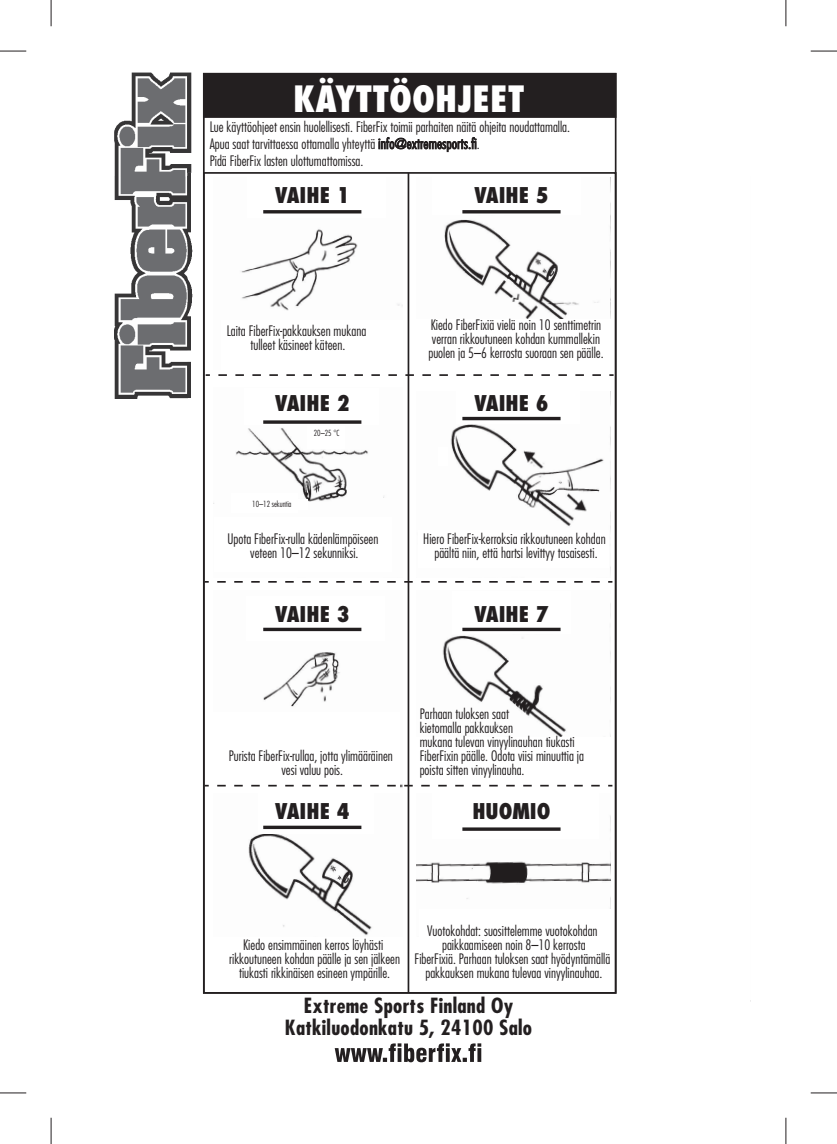
<style>
.page{position:relative;width:837px;height:1144px;background:#fff}
.page>*{position:absolute;margin:0;border:0;box-sizing:border-box;transform-origin:0 0}
.t1{font:800 condensed 35.35px "Futura Std";color:#fff}
.t2{font:800 condensed 21.18px "Futura Std";color:#231f20}
.t3{font:700 condensed 20.3px/22.1px "Futura Std";letter-spacing:.015em;color:#231f20;text-align:center;scale:1.04 1}
.t4{font:300 condensed 14.17px/14.2px "Futura Std";color:#231f20;text-align:center}
.t5{font:300 condensed 8.22px "Futura Std";color:#231f20}
</style>
<div class="page">
<img style="left:213px;top:177px;width:398px;height:759px">
<div style="left:419px;top:909px;width:216px;height:50px;background:#fff"></div>
<div style="left:413px;top:737px;width:217px;height:56px;background:#fff"></div>
<div style="left:193px;top:712px;width:207px;height:81px;background:#fff"></div>
<div style="left:231px;top:492px;width:67px;height:20px;background:#fff"></div>
<div style="left:291px;top:500px;width:16px;height:10px;background:#fff"></div>
<div style="left:418px;top:530px;width:190px;height:38px;background:#fff"></div>
<div style="left:438px;top:447px;width:10px;height:19px;background:#fff"></div>
<div style="left:214px;top:517px;width:177px;height:55px;background:#fff"></div>
<div style="left:307px;top:427px;width:38px;height:22px;background:#fff"></div>
<div style="left:452px;top:591px;width:118px;height:43px;background:#fff"></div>
<div style="left:246px;top:596px;width:139px;height:44px;background:#fff"></div>
<div style="left:258px;top:793px;width:116px;height:41px;background:#fff"></div>
<div style="left:432px;top:793px;width:166px;height:46px;background:#fff"></div>
<div style="left:456px;top:387px;width:124px;height:36px;background:#fff"></div>
<div style="left:413px;top:319px;width:225px;height:71px;background:#fff"></div>
<div style="left:432px;top:175px;width:148px;height:40px;background:#fff"></div>
<div style="left:247px;top:177px;width:139px;height:41px;background:#fff"></div>
<div style="left:221px;top:320px;width:192px;height:63px;background:#fff"></div>
<div style="left:403px;top:168px;width:13px;height:807px;background:#fff"></div>
<div style="left:194px;top:578px;width:431px;height:12px;background:#fff"></div>
<div style="left:196px;top:370px;width:434px;height:17px;background:#fff"></div>
<div style="left:244px;top:388px;width:135px;height:36px;background:#fff"></div>
<hr style="left:407px;top:173px;width:2px;height:820px;background:#231f20">
<div style="left:203px;top:172px;width:413px;height:822px;border:2px solid #231f20"></div>
<div style="left:204px;top:74px;width:411px;height:43px;background:#231f20"></div>
<div style="left:203px;top:73px;width:413px;height:45px;border:2px solid #231f20"></div>
<svg style="left:378px;top:137px;width:99px;height:16px"></svg>
<svg style="left:218px;top:374px;width:395px;height:2px"></svg>
<svg style="left:217px;top:581px;width:395px;height:2px"></svg>
<svg style="left:217px;top:785px;width:395px;height:1px"></svg>
<hr style="left:263px;top:210px;width:98px;height:3px;background:#231f20">
<svg style="left:263px;top:420px;width:98px;height:4px"></svg>
<hr style="left:263px;top:628px;width:98px;height:3px;background:#231f20">
<hr style="left:263px;top:826px;width:98px;height:3px;background:#231f20">
<svg style="left:462px;top:827px;width:98px;height:4px"></svg>
<hr style="left:462px;top:628px;width:98px;height:3px;background:#231f20">
<hr style="left:462px;top:417px;width:98px;height:3px;background:#231f20">
<hr style="left:462px;top:210px;width:98px;height:3px;background:#231f20">
<svg style="left:334px;top:1043px;width:147px;height:19px"></svg>
<img style="left:114px;top:177px;width:73px;height:221px">
<img style="left:114px;top:73px;width:78px;height:104px">
<img style="left:187px;top:173px;width:5px;height:225px">
<svg style="left:0;top:51px;width:26px;height:1px"></svg>
<svg style="left:810px;top:51px;width:26px;height:1px"></svg>
<svg style="left:0;top:1092px;width:26px;height:1px"></svg>
<svg style="left:810px;top:1092px;width:26px;height:1px"></svg>
<svg style="left:51px;top:0;width:1px;height:26px"></svg>
<svg style="left:51px;top:1118px;width:1px;height:26px"></svg>
<svg style="left:785px;top:0;width:1px;height:26px"></svg>
<svg style="left:785px;top:1118px;width:1px;height:26px"></svg>
<h1 class="t1" style="left:293px;top:77px;width:233px">KÄYTTÖOHJEET</h1>
<p class="t4" style="left:210px;top:118px;width:362px;line-height:17px;text-align:left">Lue käyttöohjeet ensin huolellisesti. FiberFix toimii parhaiten näitä ohjeita noudattamalla.<br>Apua saat tarvittaessa ottamalla yhteyttä info@extremesports.fi.<br>Pidä FiberFix lasten ulottumattomissa.</p>
<h2 class="t2" style="left:275px;top:182px;width:76px">VAIHE 1</h2>
<h2 class="t2" style="left:474px;top:182px;width:76px">VAIHE 5</h2>
<p class="t4" style="left:226px;top:323px;width:141px">Laita FiberFix-pakkauksen mukana tulleet käsineet käteen.</p>
<p class="t4" style="left:428px;top:317px;width:177px;text-align:left">Kiedo FiberFixiä vielä noin 10 senttimetrin verran rikkoutuneen kohdan kummallekin puolen ja 5–6 kerrosta suoraan sen päälle.</p>
<h2 class="t2" style="left:275px;top:390px;width:76px">VAIHE 2</h2>
<h2 class="t2" style="left:474px;top:390px;width:76px">VAIHE 6</h2>
<p class="t5" style="left:314px;top:428px;width:27px">20–25 °C</p>
<p class="t5" style="left:252px;top:499px;width:41px">10–12 sekuntia</p>
<p class="t4" style="left:227px;top:532px;width:152px">Upota FiberFix-rulla kädenlämpöiseen veteen 10–12 sekunniksi.</p>
<p class="t4" style="left:423px;top:532px;width:184px">Hiero FiberFix-kerroksia rikkoutuneen kohdan päältä niin, että hartsi levittyy tasaisesti.</p>
<h2 class="t2" style="left:275px;top:601px;width:76px">VAIHE 3</h2>
<h2 class="t2" style="left:474px;top:601px;width:76px">VAIHE 7</h2>
<p class="t4" style="left:229px;top:749px;width:165px">Purista FiberFix-rullaa, jotta ylimääräinen vesi valuu pois.</p>
<p class="t4" style="left:419px;top:706px;width:166px;text-align:left">Parhaan tuloksen saat<br>kietomalla pakkauksen<br>mukana tulevan vinyylinauhan tiukasti<br>FiberFixin päälle. Odota viisi minuuttia ja poista sitten vinyylinauha.</p>
<h2 class="t2" style="left:275px;top:798px;width:76px">VAIHE 4</h2>
<h2 class="t2" style="left:472px;top:798px;width:80px">HUOMIO</h2>
<p class="t4" style="left:229px;top:938px;width:172px">Kiedo ensimmäinen kerros löyhästi rikkoutuneen kohdan päälle ja sen jälkeen tiukasti rikkinäisen esineen ympärille.</p>
<p class="t4" style="left:414px;top:924px;width:197px">Vuotokohdat: suosittelemme vuotokohdan paikkaamiseen noin 8–10 kerrosta<br>FiberFixiä. Parhaan tuloksen saat hyödyntämällä pakkauksen mukana tulevaa vinyylinauhaa.</p>
<h3 class="t3" style="left:285px;top:995px;width:239px">Extreme Sports Finland Oy<br>Katkiluodonkatu 5, 24100 Salo</h3>
</div>
